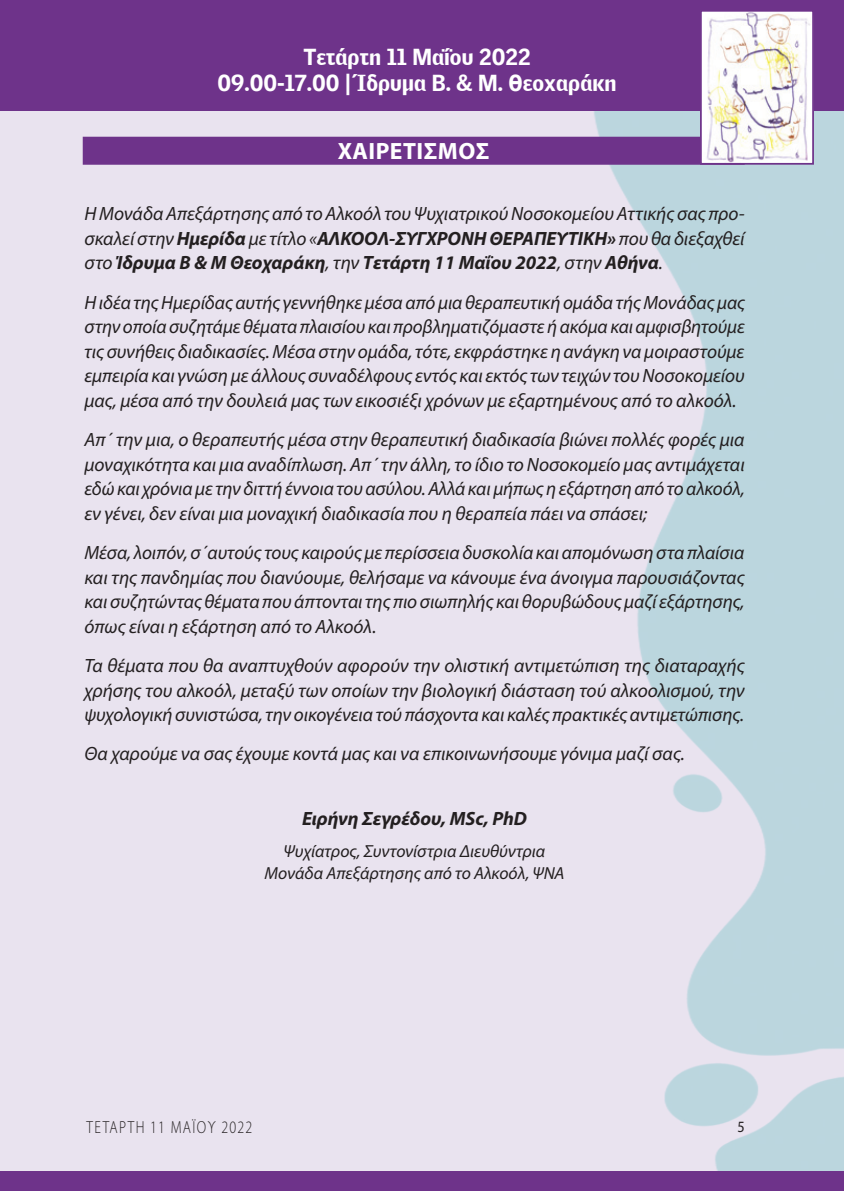
<style>
.page{position:relative;width:844px;height:1191px;background:#fff}
.page>*{position:absolute;margin:0;border:0;box-sizing:border-box;transform-origin:0 0}
.t1{font:700 23.62px "Myriad Pro";letter-spacing:.02em;color:#fff}
.t2{font:700 22.05px/26.6px "PF Bell Gothic";color:#fff;text-align:center}
.t3{font:italic 19.25px/24.5px "Myriad Pro";color:#231f20;text-align:justify}
.t4{font:italic 700 19.25px "Myriad Pro";color:#231f20}
.t5{font:italic 17.5px/22.4px "Myriad Pro";color:#231f20;text-align:center}
.t6{font:300 17.5px "Myriad Pro";letter-spacing:.105em;color:#231f20;scale:.8 1}
.t7{font:15.75px "Myriad Pro";color:#231f20;scale:.9 1}
.s1{font-weight:700}
</style>
<div class="page">
<div style="left:0;top:0;width:843px;height:1191px;background:#e9e3ef"></div>
<img style="left:466px;top:111px;width:377px;height:1060px">
<div style="left:0;top:0;width:843px;height:111px;background:#6e338a"></div>
<div style="left:0;top:1171px;width:843px;height:20px;background:#6e338a"></div>
<div style="left:83px;top:137px;width:661px;height:28px;background:#6e338a"></div>
<img style="left:702px;top:13px;width:108px;height:149px">
<div style="left:699px;top:10px;width:114px;height:155px;border:2px solid #6e338a"></div>
<p class="t2" style="left:217px;top:43px;width:400px">Τετάρτη 11 Μαΐου 2022<br>09.00-17.00 | Ίδρυμα Β. &amp; Μ. Θεοχαράκη</p>
<p class="t1" style="left:338px;top:136px;width:137px">Χαιρετισμός</p>
<p class="t3" style="left:84px;top:201px;width:661px">Η Μονάδα Απεξάρτησης από το Αλκοόλ του Ψυχιατρικού Νοσοκομείου Αττικής σας προ&shy;σκαλεί στην <span class="s1">Ημερίδα</span> με τίτλο «<span class="s1">ΑΛΚΟΟΛ-ΣΥΓΧΡΟΝΗ ΘΕΡΑΠΕΥΤΙΚΗ»</span> που θα διεξαχθεί στο <span class="s1">Ίδρυμα Β &amp; Μ Θεοχαράκη</span>, την <span class="s1">Τετάρτη 11 Μαΐου 2022</span>, στην <span class="s1">Αθήνα</span>.</p>
<p class="t3" style="left:84px;top:290px;width:662px">Η ιδέα της Ημερίδας αυτής γεννήθηκε μέσα από μια θεραπευτική ομάδα τής Μονάδας μας στην οποία συζητάμε θέματα πλαισίου και προβληματιζόμαστε ή ακόμα και αμφισβητούμε τις συνήθεις διαδικασίες. Μέσα στην ομάδα, τότε, εκφράστηκε η ανάγκη να μοιραστούμε εμπειρία και γνώση με άλλους συναδέλφους εντός και εκτός των τειχών του Νοσοκομείου μας, μέσα από την δουλειά μας των εικοσιέξι χρόνων με εξαρτημένους από το αλκοόλ.</p>
<p class="t3" style="left:84px;top:427px;width:662px">Απ΄ την μια, ο θεραπευτής μέσα στην θεραπευτική διαδικασία βιώνει πολλές φορές μια μοναχικότητα και μια αναδίπλωση. Απ΄ την άλλη, το ίδιο το Νοσοκομείο μας αντιμάχεται εδώ και χρόνια με την διττή έννοια του ασύλου. Αλλά και μήπως η εξάρτηση από το αλκοόλ, εν γένει, δεν είναι μια μοναχική διαδικασία που η θεραπεία πάει να σπάσει;</p>
<p class="t3" style="left:84px;top:540px;width:661px">Μέσα, λοιπόν, σ΄αυτούς τους καιρούς με περίσσεια δυσκολία και απομόνωση στα πλαίσια και της πανδημίας που διανύουμε, θελήσαμε να κάνουμε ένα άνοιγμα παρουσιάζοντας και συζητώντας θέματα που άπτονται της πιο σιωπηλής και θορυβώδους μαζί εξάρτησης, όπως είναι η εξάρτηση από το Αλκοόλ.</p>
<p class="t3" style="left:84px;top:653px;width:661px">Τα θέματα που θα αναπτυχθούν αφορούν την ολιστική αντιμετώπιση της διαταραχής χρήσης του αλκοόλ, μεταξύ των οποίων την βιολογική διάσταση τού αλκοολισμού, την ψυχολογική συνιστώσα, την οικογένεια τού πάσχοντα και καλές πρακτικές αντιμετώπισης.</p>
<p class="t3" style="left:84px;top:741px;width:602px">Θα χαρούμε να σας έχουμε κοντά μας και να επικοινωνήσουμε γόνιμα μαζί σας.</p>
<p class="t4" style="left:302px;top:806px;width:226px">Ειρήνη Σεγρέδου, MSc, PhD</p>
<p class="t5" style="left:264px;top:839px;width:301px">Ψυχίατρος, Συντονίστρια Διευθύντρια<br>Μονάδα Απεξάρτησης από το Αλκοόλ, ΨΝΑ</p>
<p class="t6" style="left:86px;top:1116px;width:209px">τεταρτη 11 μαϊου 2022</p>
<p class="t7" style="left:737px;top:1116px;width:10px">5</p>
</div>
